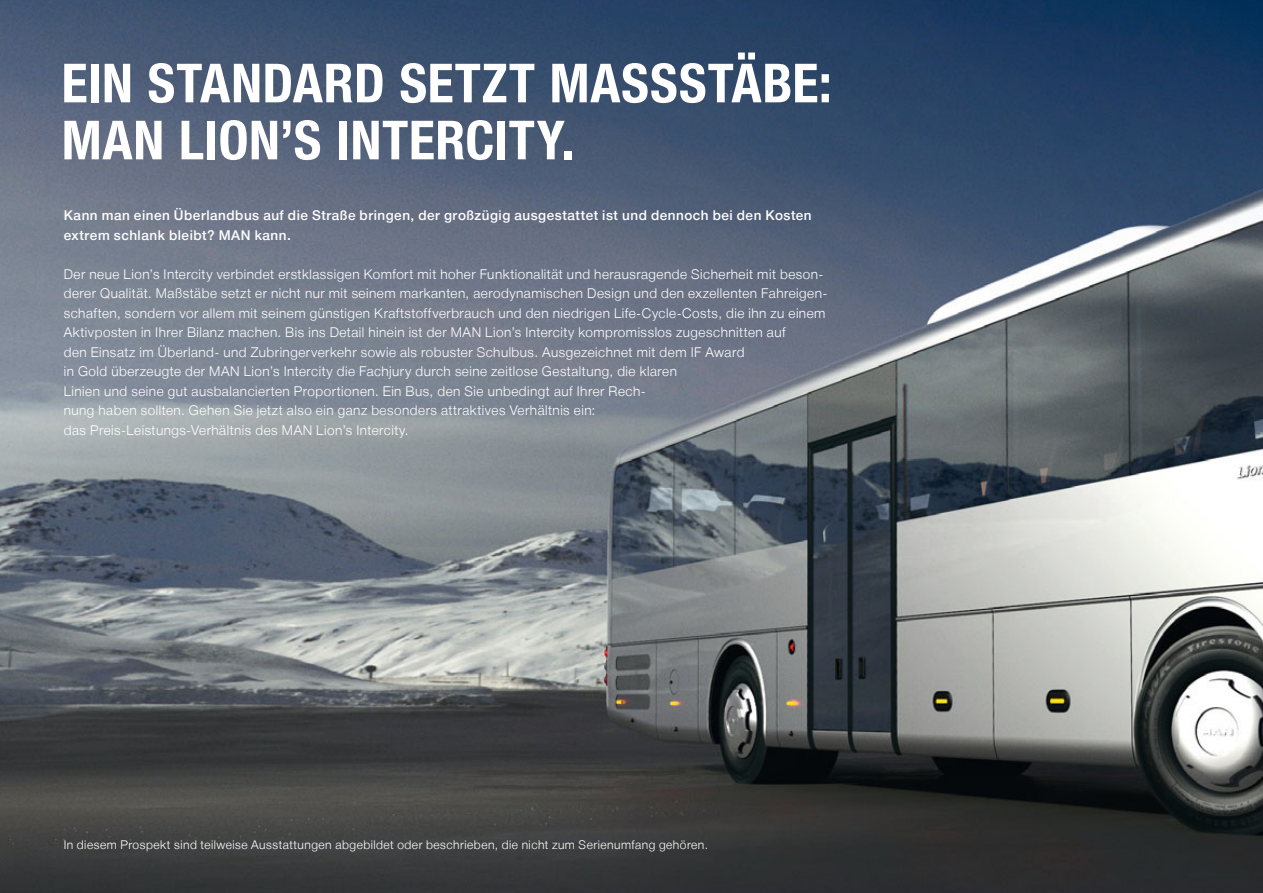
<style>
.page{position:relative;width:1263px;height:893px;background:#fff}
.page>*{position:absolute;margin:0;border:0;box-sizing:border-box;transform-origin:0 0}
.t1{font:700 54px/57px "Man Global Condensed";letter-spacing:.01em;color:#fff}
.t2{font:300 13.5px/19.5px "Man Global";letter-spacing:.035em;color:#fff}
.t3{font:500 13.5px/19.5px "Man Global";letter-spacing:.04em;color:#fff}
.t4{font:300 12px "Man Global";letter-spacing:.04em;color:#fff}
</style>
<div class="page">
<img style="left:0;top:0;width:1263px;height:893px">
<h1 class="t1" style="left:62px;top:53px;width:771px">EIN STANDARD SETZT MASSSTÄBE:<br>MAN LION’S INTERCITY.</h1>
<p class="t3" style="left:64px;top:206px;width:749px">Kann man einen Überlandbus auf die Straße bringen, der großzügig ausgestattet ist und dennoch bei den Kosten extrem schlank bleibt? MAN kann.</p>
<p class="t2" style="left:64px;top:264px;width:765px">Der neue Lion’s Intercity verbindet erstklassigen Komfort mit hoher Funktionalität und herausragende Sicherheit mit beson&shy;derer Qualität. Maßstäbe setzt er nicht nur mit seinem markanten, aerodynamischen Design und den exzellenten Fahreigen&shy;schaften, sondern vor allem mit seinem günstigen Kraftstoffverbrauch und den niedrigen Life-Cycle-Costs, die ihn zu einem Aktivposten in Ihrer Bilanz machen. Bis ins Detail hinein ist der MAN Lion’s Intercity kompromisslos zugeschnitten auf<br>den Einsatz im Überland- und Zubringerverkehr sowie als robuster Schulbus. Ausgezeichnet mit dem IF Award<br>in Gold überzeugte der MAN Lion’s Intercity die Fachjury durch seine zeitlose Gestaltung, die klaren<br>Linien und seine gut ausbalancierten Proportionen. Ein Bus, den Sie unbedingt auf Ihrer Rech-<br>nung haben sollten. Gehen Sie jetzt also ein ganz besonders attraktives Verhältnis ein:<br>das Preis-Leistungs-Verhältnis des MAN Lion’s Intercity.</p>
<p class="t4" style="left:64px;top:838px;width:646px">In diesem Prospekt sind teilweise Ausstattungen abgebildet oder beschrieben, die nicht zum Serienumfang gehören.</p>
</div>
